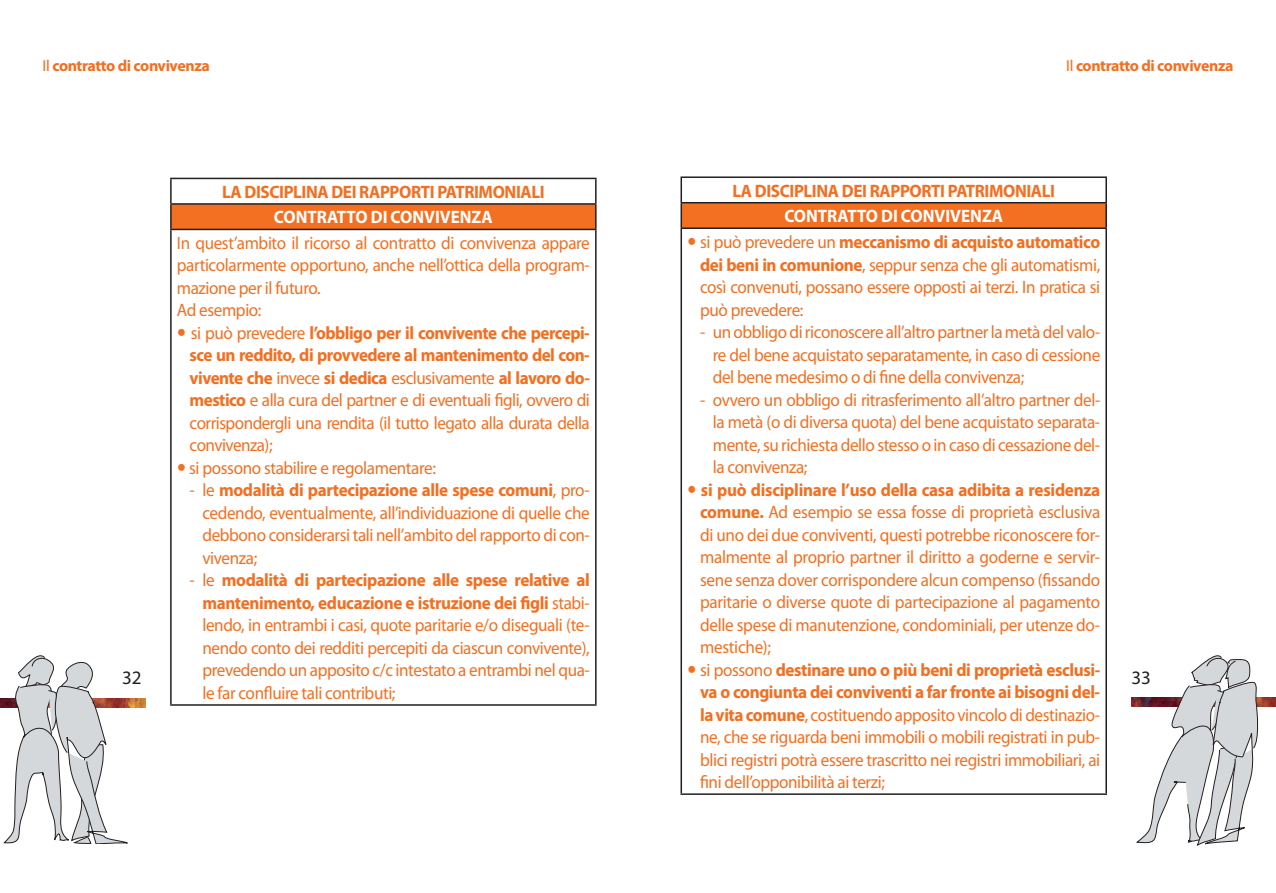
<style>
.page{position:relative;width:1276px;height:893px;background:#fff}
.page>*{position:absolute;margin:0;border:0;box-sizing:border-box;transform-origin:0 0}
.t1{font:19.05px "Myriad Pro";color:#231f20}
.t2{font:18px/22.5px "Myriad Pro";letter-spacing:-.02em;color:#f36f21;text-align:justify;scale:.95 1}
.t3{font:700 18px/26px "Myriad Pro";letter-spacing:-.02em;color:#f36f21;scale:.95 1}
.t4{font:700 18px "Myriad Pro";color:#fff;scale:.95 1}
.t5{font:700 15.9px "Myriad Pro";letter-spacing:-.025em;color:#f36f21}
.s1{font-weight:400}
.s2{color:#fff}
.s3{font-weight:700}
</style>
<div class="page">
<img style="left:1131px;top:698px;width:145px;height:9px">
<svg style="left:1137px;top:656px;width:122px;height:189px"></svg>
<img style="left:0;top:699px;width:145px;height:9px">
<svg style="left:4px;top:656px;width:124px;height:188px"></svg>
<div style="left:681px;top:203px;width:425px;height:25px;background:#f36f21"></div>
<hr style="left:680px;top:176px;width:427px;height:2px;background:#231f20">
<hr style="left:680px;top:178px;width:2px;height:24px;background:#231f20">
<hr style="left:1105px;top:178px;width:2px;height:24px;background:#231f20">
<hr style="left:680px;top:202px;width:427px;height:1px;background:#231f20">
<hr style="left:680px;top:203px;width:2px;height:24px;background:#231f20">
<hr style="left:1105px;top:203px;width:2px;height:24px;background:#231f20">
<hr style="left:680px;top:227px;width:427px;height:2px;background:#231f20">
<hr style="left:680px;top:229px;width:2px;height:564px;background:#231f20">
<hr style="left:1105px;top:229px;width:2px;height:564px;background:#231f20">
<hr style="left:680px;top:793px;width:427px;height:2px;background:#231f20">
<div style="left:171px;top:204px;width:425px;height:25px;background:#f36f21"></div>
<hr style="left:170px;top:230px;width:2px;height:474px;background:#231f20">
<hr style="left:595px;top:230px;width:1px;height:474px;background:#231f20">
<hr style="left:170px;top:178px;width:426px;height:1px;background:#231f20">
<hr style="left:170px;top:179px;width:2px;height:24px;background:#231f20">
<hr style="left:170px;top:203px;width:426px;height:2px;background:#231f20">
<hr style="left:170px;top:205px;width:2px;height:24px;background:#231f20">
<svg style="left:595px;top:179px;width:1px;height:50px"></svg>
<hr style="left:170px;top:229px;width:426px;height:1px;background:#231f20">
<hr style="left:170px;top:704px;width:426px;height:2px;background:#231f20">
<p class="t5" style="left:43px;top:58px;width:169px"><span class="s1">Il</span> contratto di convivenza</p>
<p class="t5" style="left:1066px;top:58px;width:169px"><span class="s1">Il</span> contratto di convivenza</p>
<p class="t3" style="left:732px;top:178px;width:341px">LA DISCIPLINA DEI RAPPORTI PATRIMONIALI</p>
<p class="t3" style="left:700px;top:204px;width:423px;text-indent:84px"><span class="s2">CONTRATTO DI CONVIVENZA<br></span><span class="s1">si può prevedere un</span> meccanismo di acquisto automatico</p>
<p class="t2" style="left:700px;top:254px;width:423px"><span class="s3">dei beni in comunione</span>, seppur senza che gli automatismi, così convenuti, possano essere opposti ai terzi. In pratica si può prevedere:</p>
<p class="t2" style="left:713px;top:321px;width:409px;text-indent:-13px">- un obbligo di riconoscere all’altro partner la metà del valo&shy;re del bene acquistato separatamente, in caso di cessione del bene medesimo o di fine della convivenza;</p>
<p class="t2" style="left:713px;top:389px;width:409px;text-indent:-13px">- ovvero un obbligo di ritrasferimento all’altro partner del&shy;la metà (o di diversa quota) del bene acquistato separata&shy;mente, su richiesta dello stesso o in caso di cessazione del&shy;la convivenza;</p>
<p class="t2" style="left:700px;top:479px;width:423px;text-align:left"><span class="s3">si può disciplinare l’uso della casa adibita a residenza comune.</span> Ad esempio se essa fosse di proprietà esclusiva di uno dei due conviventi, questi potrebbe riconoscere for&shy;malmente al proprio partner il diritto a goderne e servir&shy;sene senza dover corrispondere alcun compenso (fissando paritarie o diverse quote di partecipazione al pagamento delle spese di manutenzione, condominiali, per utenze do&shy;mestiche);<br>si possono <span class="s3">destinare uno o più beni di proprietà esclusi&shy;va o congiunta dei conviventi a far fronte ai bisogni del&shy;la vita comune</span>, costituendo apposito vincolo di destinazio&shy;ne, che se riguarda beni immobili o mobili registrati in pub&shy;blici registri potrà essere trascritto nei registri immobiliari, ai fini dell’opponibilità ai terzi;</p>
<p class="t3" style="left:222px;top:179px;width:341px">LA DISCIPLINA DEI RAPPORTI PATRIMONIALI</p>
<p class="t4" style="left:274px;top:208px;width:232px">CONTRATTO DI CONVIVENZA</p>
<p class="t2" style="left:177px;top:232px;width:436px;text-align:left">In quest’ambito il ricorso al contratto di convivenza appare particolarmente opportuno, anche nell’ottica della program&shy;mazione per il futuro.<br>Ad esempio:</p>
<p class="t2" style="left:189px;top:322px;width:423px;text-align:left">si può prevedere <span class="s3">l’obbligo per il convivente che percepi&shy;sce un reddito, di provvedere al mantenimento del con&shy;vivente che</span> invece <span class="s3">si dedica</span> esclusivamente <span class="s3">al lavoro do&shy;mestico</span> e alla cura del partner e di eventuali figli, ovvero di corrispondergli una rendita (il tutto legato alla durata della convivenza);<br>si possono stabilire e regolamentare:</p>
<p class="t2" style="left:202px;top:480px;width:409px;text-indent:-13px">- le <span class="s3">modalità di partecipazione alle spese comuni</span>, pro&shy;cedendo, eventualmente, all’individuazione di quelle che debbono considerarsi tali nell’ambito del rapporto di con&shy;vivenza;</p>
<p class="t2" style="left:202px;top:570px;width:409px;text-indent:-13px">- le <span class="s3">modalità di partecipazione alle spese relative al mantenimento, educazione e istruzione dei figli</span> stabi&shy;lendo, in entrambi i casi, quote paritarie e/o diseguali (te&shy;nendo conto dei redditi percepiti da ciascun convivente), prevedendo un apposito c/c intestato a entrambi nel qua&shy;le far confluire tali contributi;</p>
<p class="t1" style="left:122px;top:668px;width:21px">32</p>
<p class="t1" style="left:1131px;top:668px;width:21px">33</p>
</div>
